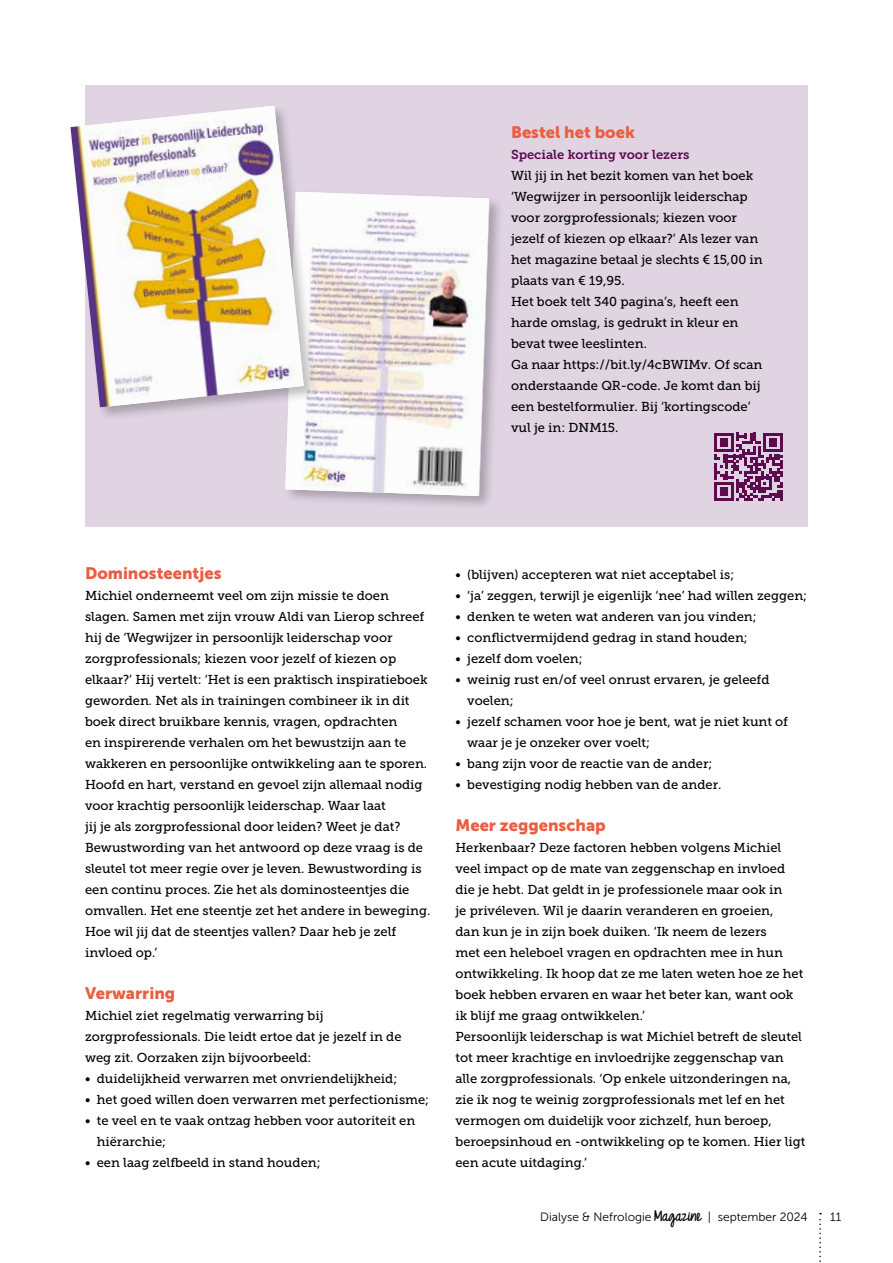
<style>
.page{position:relative;width:893px;height:1263px;background:#fff}
.page>*{position:absolute;margin:0;border:0;box-sizing:border-box;transform-origin:0 0}
.t1{font:16.5px "Museo Sans 900";color:#eb5d40}
.t2{font:12.9px/21px "Museo Slab 500";color:#000}
.t3{font:12.9px "Museo Slab 700";color:#5e0a4f}
.t4{font:12px "Museo Sans 300";color:#000}
.s1{font-family:"Just Realize";font-weight:700;font-size:13.5px}
</style>
<div class="page">
<svg style="left:819px;top:1213px;width:2px;height:49px"></svg>
<div style="left:85px;top:85px;width:723px;height:441px;background:#e0d4e3"></div>
<svg style="left:714px;top:433px;width:69px;height:68px"></svg>
<div style="left:282px;top:189px;width:223px;height:322px;background:#000;opacity:.25"></div>
<img style="left:285px;top:192px;width:205px;height:304px">
<div style="left:68px;top:103px;width:251px;height:319px;background:#000;opacity:.25"></div>
<img style="left:70px;top:106px;width:234px;height:301px">
<p class="t1" style="left:511px;top:123px;width:125px">Bestel het boek</p>
<p class="t3" style="left:511px;top:147px;width:180px">Speciale korting voor lezers</p>
<p class="t2" style="left:511px;top:165px;width:253px">Wil jij in het bezit komen van het boek ‘Wegwijzer in persoonlijk leiderschap voor zorgprofessionals; kiezen voor jezelf of kiezen op elkaar?’ Als lezer van het magazine betaal je slechts € 15,00 in plaats van € 19,95.<br>Het boek telt 340 pagina’s, heeft een harde omslag, is gedrukt in kleur en bevat twee leeslinten.<br>Ga naar https://bit.ly/4cBWIMv. Of scan onderstaande QR-code. Je komt dan bij een bestelformulier. Bij ‘kortingscode’ vul je in: DNM15.</p>
<p class="t1" style="left:85px;top:564px;width:138px">Dominosteentjes</p>
<p class="t2" style="left:85px;top:585px;width:347px">Michiel onderneemt veel om zijn missie te doen slagen. Samen met zijn vrouw Aldi van Lierop schreef hij de ‘Wegwijzer in persoonlijk leiderschap voor zorgprofessionals; kiezen voor jezelf of kiezen op elkaar?’ Hij vertelt: ‘Het is een praktisch inspiratieboek geworden. Net als in trainingen combineer ik in dit boek direct bruikbare kennis, vragen, opdrachten<br>en inspirerende verhalen om het bewustzijn aan te wakkeren en persoonlijke ontwikkeling aan te sporen.<br>Hoofd en hart, verstand en gevoel zijn allemaal nodig voor krachtig persoonlijk leiderschap. Waar laat<br>jij je als zorgprofessional door leiden? Weet je dat?<br>Bewustwording van het antwoord op deze vraag is de sleutel tot meer regie over je leven. Bewustwording is een continu proces. Zie het als dominosteentjes die omvallen. Het ene steentje zet het andere in beweging.<br>Hoe wil jij dat de steentjes vallen? Daar heb je zelf invloed op.’</p>
<p class="t1" style="left:85px;top:984px;width:92px">Verwarring</p>
<p class="t2" style="left:85px;top:1005px;width:318px">Michiel ziet regelmatig verwarring bij zorgprofessionals. Die leidt ertoe dat je jezelf in de weg zit. Oorzaken zijn bijvoorbeeld:</p>
<p class="t2" style="left:85px;top:1068px;width:314px">• duidelijkheid verwarren met onvriendelijkheid;</p>
<p class="t2" style="left:85px;top:1089px;width:346px">• het goed willen doen verwarren met perfectionisme;</p>
<p class="t2" style="left:97px;top:1110px;width:320px;text-indent:-12px">• te veel en te vaak ontzag hebben voor autoriteit en hiërarchie;</p>
<p class="t2" style="left:85px;top:1152px;width:237px">• een laag zelfbeeld in stand houden;</p>
<p class="t2" style="left:455px;top:564px;width:280px">• (blijven) accepteren wat niet acceptabel is;</p>
<p class="t2" style="left:455px;top:585px;width:353px">• ‘ja’ zeggen, terwijl je eigenlijk ‘nee’ had willen zeggen;</p>
<p class="t2" style="left:455px;top:606px;width:303px">• denken te weten wat anderen van jou vinden;</p>
<p class="t2" style="left:455px;top:627px;width:294px">• conflictvermijdend gedrag in stand houden;</p>
<p class="t2" style="left:455px;top:648px;width:129px">• jezelf dom voelen;</p>
<p class="t2" style="left:467px;top:669px;width:304px;text-indent:-12px">• weinig rust en/of veel onrust ervaren, je geleefd voelen;</p>
<p class="t2" style="left:467px;top:711px;width:322px;text-indent:-12px">• jezelf schamen voor hoe je bent, wat je niet kunt of waar je je onzeker over voelt;</p>
<p class="t2" style="left:455px;top:753px;width:258px">• bang zijn voor de reactie van de ander;</p>
<p class="t2" style="left:455px;top:774px;width:267px">• bevestiging nodig hebben van de ander.</p>
<p class="t1" style="left:455px;top:816px;width:152px">Meer zeggenschap</p>
<p class="t2" style="left:455px;top:837px;width:351px">Herkenbaar? Deze factoren hebben volgens Michiel veel impact op de mate van zeggenschap en invloed die je hebt. Dat geldt in je professionele maar ook in<br>je privéleven. Wil je daarin veranderen en groeien,<br>dan kun je in zijn boek duiken. ‘Ik neem de lezers<br>met een heleboel vragen en opdrachten mee in hun ontwikkeling. Ik hoop dat ze me laten weten hoe ze het boek hebben ervaren en waar het beter kan, want ook ik blijf me graag ontwikkelen.’<br>Persoonlijk leiderschap is wat Michiel betreft de sleutel tot meer krachtige en invloedrijke zeggenschap van alle zorgprofessionals. ‘Op enkele uitzonderingen na, zie ik nog te weinig zorgprofessionals met lef en het vermogen om duidelijk voor zichzelf, hun beroep, beroepsinhoud en -ontwikkeling op te komen. Hier ligt een acute uitdaging.’</p>
<p class="t4" style="left:540px;top:1211px;width:269px">Dialyse &amp; Nefrologie <span class="s1">Magazine</span> | september 2024</p>
<p class="t4" style="left:830px;top:1210px;width:13px">11</p>
</div>
